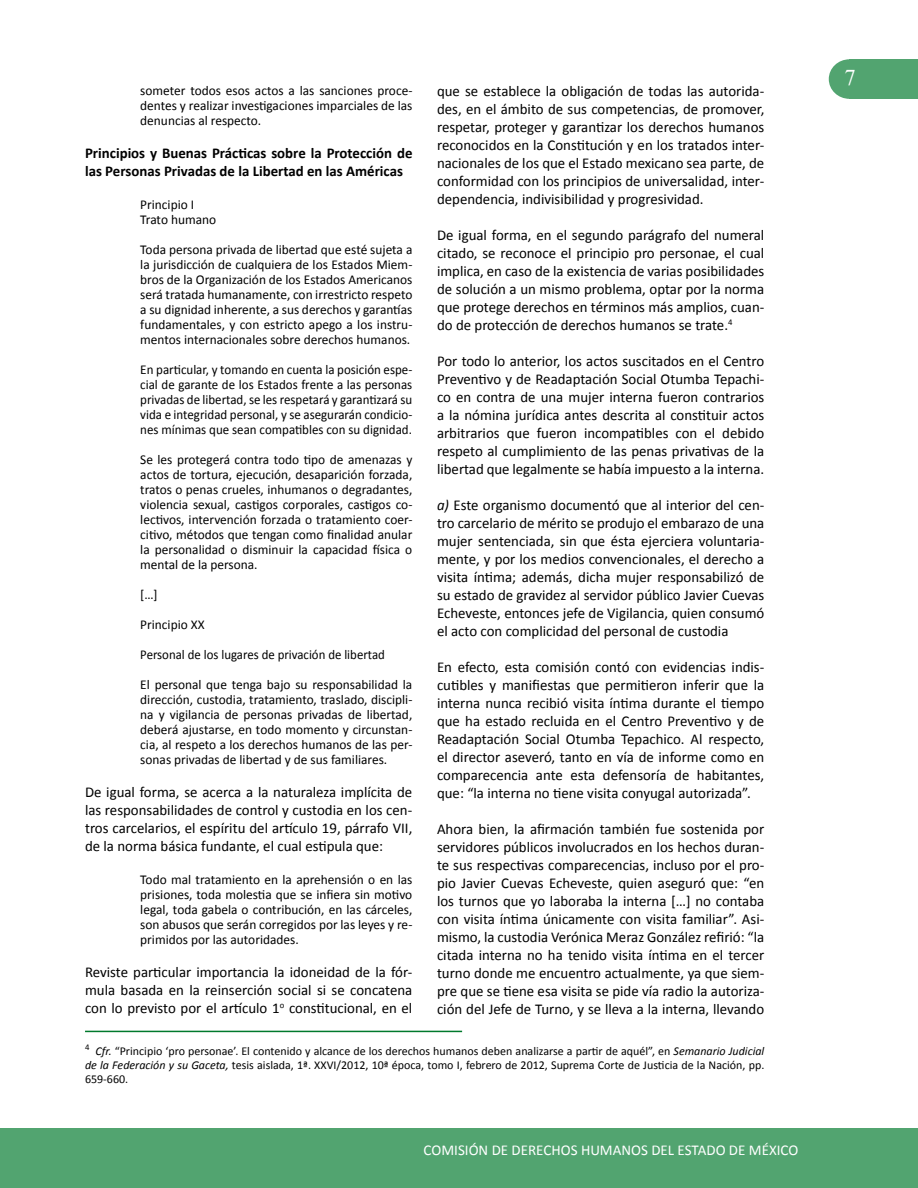
<style>
.page{position:relative;width:918px;height:1188px;background:#fff}
.page>*{position:absolute;margin:0;border:0;box-sizing:border-box;transform-origin:0 0}
.t1{font:22.5px "Times New Roman";color:#fff}
.t2{font:15px/18px "Calibri";color:#000;text-align:justify}
.t3{font:700 15px/18px "Calibri";color:#000}
.t4{font:15px "Calibri";color:#fff}
.t5{font:13.5px/15px "Calibri";color:#000;text-align:justify}
.t6{font:13.5px "Calibri";color:#000;scale:.95 1}
.t7{font:12px/14.4px "Calibri";color:#000;text-align:justify}
.s1{font-style:italic}
</style>
<div class="page">
<div style="left:849px;top:59px;width:69px;height:40px;background:#52a470"></div>
<div style="left:829px;top:59px;width:41px;height:40px;background:#52a470;border-radius:50%"></div>
<div style="left:0;top:1128px;width:918px;height:60px;background:#52a470"></div>
<hr style="left:85px;top:1031px;width:377px;height:1px;background:#00792c">
<p class="t5" style="left:140px;top:83px;width:274px">someter todos esos actos a las sanciones proce&shy;dentes y realizar investigaciones imparciales de las denuncias al respecto.</p>
<p class="t3" style="left:85px;top:144px;width:329px">Principios y Buenas Prácticas sobre la Protección de las Personas Privadas de la Libertad en las Américas</p>
<p class="t5" style="left:140px;top:197px;width:77px">Principio I<br>Trato humano</p>
<p class="t5" style="left:140px;top:242px;width:274px">Toda persona privada de libertad que esté sujeta a la jurisdicción de cualquiera de los Estados Miem&shy;bros de la Organización de los Estados Americanos será tratada humanamente, con irrestricto respeto a su dignidad inherente, a sus derechos y garantías fundamentales, y con estricto apego a los instru&shy;mentos internacionales sobre derechos humanos.</p>
<p class="t5" style="left:140px;top:362px;width:274px">En particular, y tomando en cuenta la posición espe&shy;cial de garante de los Estados frente a las personas privadas de libertad, se les respetará y garantizará su vida e integridad personal, y se asegurarán condicio&shy;nes mínimas que sean compatibles con su dignidad.</p>
<p class="t5" style="left:140px;top:452px;width:274px">Se les protegerá contra todo tipo de amenazas y actos de tortura, ejecución, desaparición forzada, tratos o penas crueles, inhumanos o degradantes, violencia sexual, castigos corporales, castigos co&shy;lectivos, intervención forzada o tratamiento coer&shy;citivo, métodos que tengan como finalidad anular la personalidad o disminuir la capacidad física o mental de la persona.</p>
<p class="t5" style="left:140px;top:587px;width:19px">[…]</p>
<p class="t5" style="left:140px;top:617px;width:66px">Principio XX</p>
<p class="t6" style="left:140px;top:646px;width:259px">Personal de los lugares de privación de libertad</p>
<p class="t5" style="left:140px;top:677px;width:274px">El personal que tenga bajo su responsabilidad la dirección, custodia, tratamiento, traslado, discipli&shy;na y vigilancia de personas privadas de libertad, deberá ajustarse, en todo momento y circunstan&shy;cia, al respeto a los derechos humanos de las per&shy;sonas privadas de libertad y de sus familiares.</p>
<p class="t2" style="left:85px;top:783px;width:329px">De igual forma, se acerca a la naturaleza implícita de las responsabilidades de control y custodia en los cen&shy;tros carcelarios, el espíritu del artículo 19, párrafo VII, de la norma básica fundante, el cual estipula que:</p>
<p class="t5" style="left:140px;top:872px;width:274px">Todo mal tratamiento en la aprehensión o en las prisiones, toda molestia que se infiera sin motivo legal, toda gabela o contribución, en las cárceles, son abusos que serán corregidos por las leyes y re&shy;primidos por las autoridades.</p>
<p class="t2" style="left:85px;top:963px;width:329px">Reviste particular importancia la idoneidad de la fór&shy;mula basada en la reinserción social si se concatena con lo previsto por el artículo 1<sup>o</sup> constitucional, en el</p>
<p class="t2" style="left:437px;top:82px;width:329px">que se establece la obligación de todas las autorida&shy;des, en el ámbito de sus competencias, de promover, respetar, proteger y garantizar los derechos humanos reconocidos en la Constitución y en los tratados inter&shy;nacionales de los que el Estado mexicano sea parte, de conformidad con los principios de universalidad, inter&shy;dependencia, indivisibilidad y progresividad.</p>
<p class="t2" style="left:437px;top:226px;width:329px">De igual forma, en el segundo parágrafo del numeral citado, se reconoce el principio pro personae, el cual implica, en caso de la existencia de varias posibilidades de solución a un mismo problema, optar por la norma que protege derechos en términos más amplios, cuan&shy;do de protección de derechos humanos se trate.<sup>4</sup></p>
<p class="t2" style="left:437px;top:352px;width:329px">Por todo lo anterior, los actos suscitados en el Centro Preventivo y de Readaptación Social Otumba Tepachi&shy;co en contra de una mujer interna fueron contrarios a la nómina jurídica antes descrita al constituir actos arbitrarios que fueron incompatibles con el debido respeto al cumplimiento de las penas privativas de la libertad que legalmente se había impuesto a la interna.</p>
<p class="t2" style="left:437px;top:496px;width:329px"><span class="s1">a)</span> Este organismo documentó que al interior del cen&shy;tro carcelario de mérito se produjo el embarazo de una mujer sentenciada, sin que ésta ejerciera voluntaria&shy;mente, y por los medios convencionales, el derecho a visita íntima; además, dicha mujer responsabilizó de su estado de gravidez al servidor público Javier Cuevas Echeveste, entonces jefe de Vigilancia, quien consumó el acto con complicidad del personal de custodia</p>
<p class="t2" style="left:437px;top:658px;width:329px">En efecto, esta comisión contó con evidencias indis&shy;cutibles y manifiestas que permitieron inferir que la interna nunca recibió visita íntima durante el tiempo que ha estado recluida en el Centro Preventivo y de Readaptación Social Otumba Tepachico. Al respecto, el director aseveró, tanto en vía de informe como en comparecencia ante esta defensoría de habitantes, que: “la interna no tiene visita conyugal autorizada”.</p>
<p class="t2" style="left:437px;top:820px;width:329px">Ahora bien, la afirmación también fue sostenida por servidores públicos involucrados en los hechos duran&shy;te sus respectivas comparecencias, incluso por el pro&shy;pio Javier Cuevas Echeveste, quien aseguró que: “en los turnos que yo laboraba la interna […] no contaba con visita íntima únicamente con visita familiar”. Asi&shy;mismo, la custodia Verónica Meraz González refirió: “la citada interna no ha tenido visita íntima en el tercer turno donde me encuentro actualmente, ya que siem&shy;pre que se tiene esa visita se pide vía radio la autoriza&shy;ción del Jefe de Turno, y se lleva a la interna, llevando</p>
<p class="t7" style="left:85px;top:1044px;width:681px"><sup>4</sup> <span class="s1">Cfr.</span> “Principio ‘pro personae’. El contenido y alcance de los derechos humanos deben analizarse a partir de aquél”, en <span class="s1">Semanario Judicial de la Federación y su Gaceta,</span> tesis aislada, 1ª. XXVI/2012, 10ª época, tomo I, febrero de 2012, Suprema Corte de Justicia de la Nación, pp.<br>659-660.</p>
<p class="t4" style="left:424px;top:1140px;width:376px">COMISIÓN DE DERECHOS HUMANOS DEL ESTADO DE MÉXICO</p>
<h1 class="t1" style="left:845px;top:63px;width:13px">7</h1>
</div>
